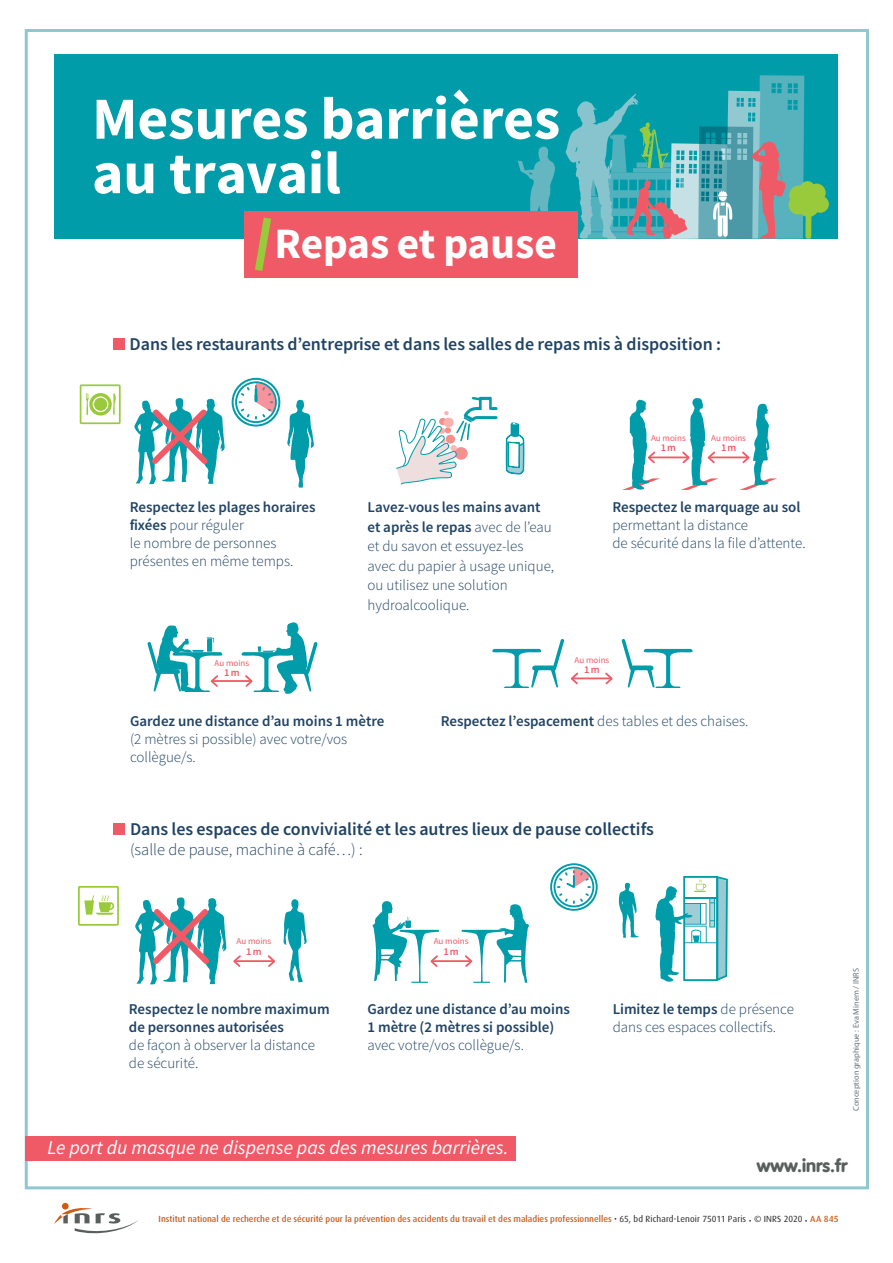
<style>
.page{position:relative;width:893px;height:1263px;background:#fff}
.page>*{position:absolute;margin:0;border:0;box-sizing:border-box;transform-origin:0 0}
.t1{font:59.7px/54.4px "Source Sans Variable";letter-spacing:.04em;color:#fff}
.t2{font:43.5px "Source Sans Variable";letter-spacing:.04em;color:#fff}
.t3{font:italic 19.5px "Source Sans Variable";letter-spacing:.015em;color:#fff}
.t4{font:18px "Source Sans Variable";letter-spacing:.03em;color:#204363}
.t5{font:900 18px "VAG Rounded Std";color:#585f5c}
.t6{font:16.5px "Source Sans Variable";letter-spacing:.005em;color:#204363}
.t7{font:15px/18px "Source Sans Variable";letter-spacing:.005em;color:#204363}
.t8{font:15px/19.5px "Source Sans Variable";letter-spacing:.03em;color:#204363}
.t9{font:10.5px "Source Sans Variable";color:#f05a67}
.t10{font:9px "Source Sans Variable";letter-spacing:.02em;color:#f05a67}
.t11{font:500 8.85px "Dax OT";color:#cc5d18}
.t12{font:8.25px "Myriad Pro";color:#687379}
.s1{font-weight:400;color:#231f20}
</style>
<div class="page">
<div style="left:62px;top:1203px;width:7px;height:6px;background:#cc5d18;border-radius:50%"></div>
<svg style="left:54px;top:1207px;width:84px;height:27px"></svg>
<div style="left:113px;top:338px;width:12px;height:12px;background:#f05a67"></div>
<svg style="left:232px;top:378px;width:48px;height:48px"></svg>
<svg style="left:287px;top:400px;width:27px;height:88px"></svg>
<svg style="left:134px;top:398px;width:91px;height:86px"></svg>
<hr style="left:710px;top:456px;width:37px;height:2px;background:#f05a67">
<svg style="left:739px;top:403px;width:38px;height:87px"></svg>
<hr style="left:651px;top:456px;width:36px;height:2px;background:#f05a67">
<svg style="left:680px;top:398px;width:39px;height:92px"></svg>
<svg style="left:622px;top:400px;width:38px;height:90px"></svg>
<div style="left:80px;top:384px;width:41px;height:40px;border:2px solid #99ca3b"></div>
<svg style="left:86px;top:393px;width:30px;height:23px"></svg>
<div style="left:94px;top:398px;width:13px;height:13px;background:#99ca3b;border-radius:50%"></div>
<svg style="left:621px;top:639px;width:71px;height:49px"></svg>
<hr style="left:213px;top:680px;width:37px;height:2px;background:#f05a67">
<svg style="left:242px;top:622px;width:76px;height:72px"></svg>
<svg style="left:147px;top:625px;width:75px;height:67px"></svg>
<hr style="left:573px;top:677px;width:37px;height:2px;background:#f05a67">
<svg style="left:603px;top:672px;width:10px;height:13px"></svg>
<svg style="left:492px;top:639px;width:88px;height:49px"></svg>
<svg style="left:396px;top:397px;width:102px;height:88px"></svg>
<svg style="left:506px;top:422px;width:19px;height:53px"></svg>
<div style="left:113px;top:823px;width:12px;height:12px;background:#f05a67"></div>
<svg style="left:550px;top:863px;width:48px;height:48px"></svg>
<svg style="left:283px;top:899px;width:24px;height:83px"></svg>
<svg style="left:655px;top:876px;width:73px;height:106px"></svg>
<div style="left:78px;top:886px;width:41px;height:40px;border:2px solid #99ca3b"></div>
<svg style="left:84px;top:895px;width:31px;height:20px"></svg>
<svg style="left:618px;top:883px;width:21px;height:55px"></svg>
<hr style="left:433px;top:960px;width:37px;height:2px;background:#f05a67">
<svg style="left:462px;top:904px;width:67px;height:79px"></svg>
<svg style="left:372px;top:901px;width:68px;height:82px"></svg>
<hr style="left:236px;top:960px;width:37px;height:2px;background:#f05a67">
<svg style="left:266px;top:955px;width:10px;height:12px"></svg>
<svg style="left:135px;top:897px;width:107px;height:87px"></svg>
<div style="left:54px;top:54px;width:784px;height:185px;background:#009ca9"></div>
<svg style="left:518px;top:146px;width:37px;height:65px"></svg>
<div style="left:244px;top:211px;width:333px;height:67px;background:#f05a67"></div>
<svg style="left:255px;top:217px;width:16px;height:54px"></svg>
<div style="left:26px;top:1136px;width:490px;height:25px;background:#f05a67"></div>
<svg style="left:565px;top:75px;width:264px;height:164px"></svg>
<h1 class="t1" style="left:92px;top:92px;width:467px">Mesures barrières au travail</h1>
<h2 class="t2" style="left:274px;top:217px;width:282px">Repas et pause</h2>
<p class="t4" style="left:130px;top:334px;width:592px">Dans les restaurants d’entreprise et dans les salles de repas mis à disposition :</p>
<p class="t8" style="left:130px;top:498px;width:187px">Respectez les plages horaires</p>
<p class="t7" style="left:130px;top:516px;width:115px">fixées pour réguler</p>
<p class="t7" style="left:130px;top:534px;width:148px">le nombre de personnes</p>
<p class="t7" style="left:130px;top:552px;width:165px">présentes en même temps.</p>
<p class="t10" style="left:215px;top:657px;width:36px">Au moins</p>
<p class="t9" style="left:224px;top:666px;width:16px">1 m</p>
<p class="t8" style="left:368px;top:498px;width:186px">Lavez-vous les mains avant et après le repas avec de l’eau</p>
<p class="t7" style="left:368px;top:537px;width:188px;line-height:19.5px">et du savon et essuyez-les avec du papier à usage unique,</p>
<p class="t7" style="left:368px;top:576px;width:142px;line-height:19.5px">ou utilisez une solution hydroalcoolique.</p>
<p class="t10" style="left:651px;top:432px;width:36px">Au moins</p>
<p class="t9" style="left:661px;top:441px;width:16px">1 m</p>
<p class="t10" style="left:711px;top:432px;width:36px">Au moins</p>
<p class="t9" style="left:721px;top:441px;width:16px">1 m</p>
<p class="t7" style="left:612px;top:498px;width:189px">Respectez le marquage au sol permettant la distance</p>
<p class="t7" style="left:612px;top:534px;width:195px">de sécurité dans la file d’attente.</p>
<p class="t10" style="left:575px;top:654px;width:36px">Au moins</p>
<p class="t9" style="left:584px;top:664px;width:16px">1 m</p>
<p class="t8" style="left:130px;top:711px;width:255px">Gardez une distance d’au moins 1 mètre</p>
<p class="t7" style="left:130px;top:730px;width:219px">(2 mètres si possible) avec votre/vos collègue/s.</p>
<p class="t7" style="left:441px;top:712px;width:309px">Respectez l’espacement des tables et des chaises.</p>
<p class="t4" style="left:130px;top:818px;width:525px">Dans les espaces de convivialité et les autres lieux de pause collectifs</p>
<p class="t6" style="left:130px;top:839px;width:234px">(salle de pause, machine à café…) :</p>
<p class="t10" style="left:237px;top:936px;width:36px">Au moins</p>
<p class="t9" style="left:246px;top:945px;width:16px">1 m</p>
<p class="t8" style="left:129px;top:1000px;width:202px">Respectez le nombre maximum</p>
<p class="t8" style="left:129px;top:1018px;width:156px">de personnes autorisées</p>
<p class="t7" style="left:129px;top:1036px;width:187px">de façon à observer la distance</p>
<p class="t7" style="left:129px;top:1054px;width:71px">de sécurité.</p>
<p class="t10" style="left:434px;top:936px;width:36px">Au moins</p>
<p class="t9" style="left:443px;top:945px;width:16px">1 m</p>
<p class="t8" style="left:367px;top:1000px;width:204px">Gardez une distance d’au moins</p>
<p class="t7" style="left:367px;top:1018px;width:188px">1 mètre (2 mètres si possible) avec votre/vos collègue/s.</p>
<h3 class="t3" style="left:47px;top:1136px;width:462px">Le port du masque ne dispense pas des mesures barrières.</h3>
<p class="t7" style="left:613px;top:1000px;width:183px">Limitez le temps de présence dans ces espaces collectifs.</p>
<p class="t12" style="left:851px;top:1111px;width:144px;rotate:-90deg">Conception graphique : Eva Minem / INRS</p>
<p class="t5" style="left:757px;top:1155px;width:92px">www.inrs.fr</p>
<p class="t11" style="left:159px;top:1213px;width:681px">Institut national de recherche et de sécurité pour la prévention des accidents du travail et des maladies professionnelles <span class="s1">• 65, bd Richard-Lenoir 75011 Paris • © INRS 2020 •</span> AA 845</p>
</div>
